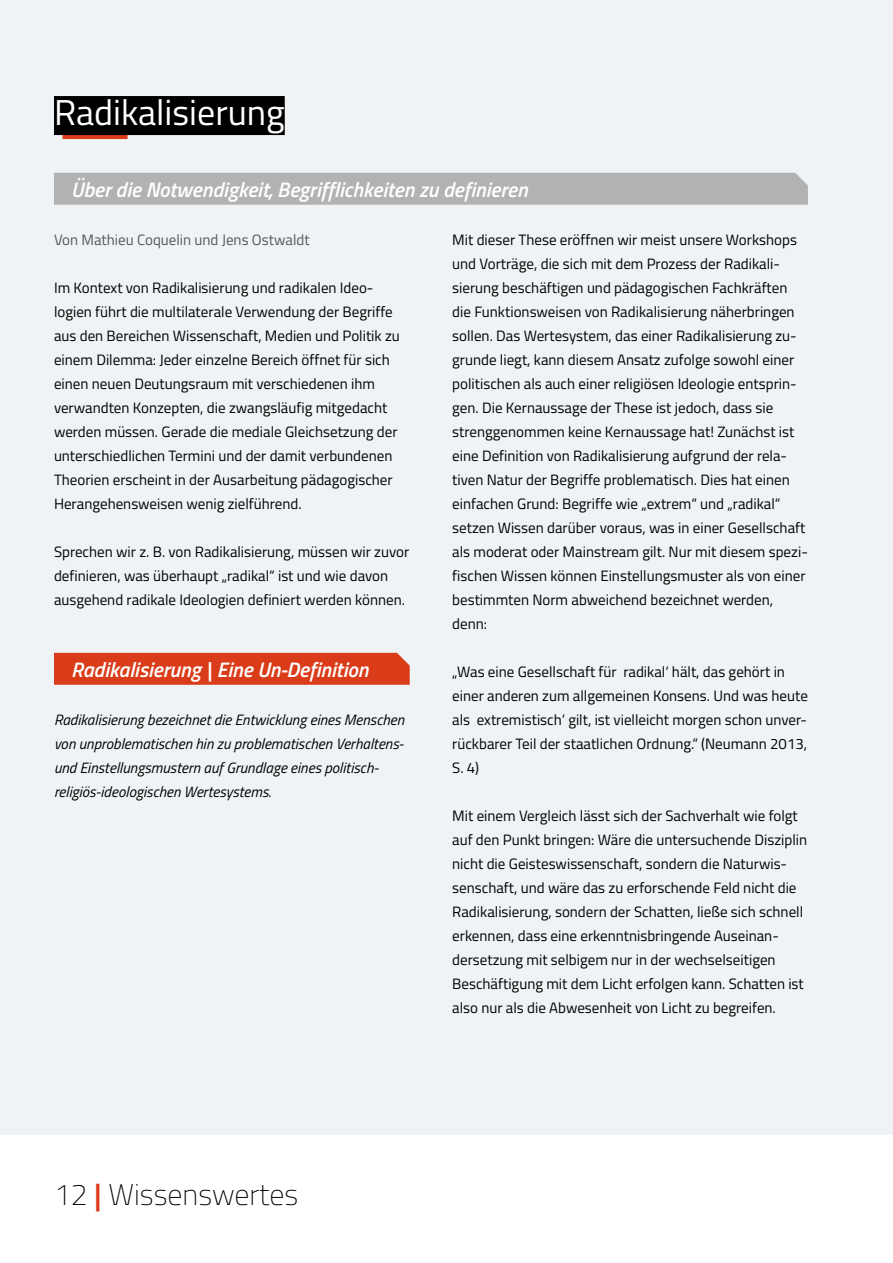
<style>
.page{position:relative;width:893px;height:1263px;background:#fff}
.page>*{position:absolute;margin:0;border:0;box-sizing:border-box;transform-origin:0 0}
.t1{font:36px "Titillium Web";color:#fff}
.t2{font:100 30px "Titillium Web";color:#000}
.t3{font:italic 600 21px "Titillium Web";color:#fff}
.t4{font:15px/24px "Titillium Web";color:#000}
.t5{font:italic 15px/24px "Titillium Web";color:#000}
.t6{font:15px "Titillium Web";color:#575756}
.s1{font-weight:600;color:#da3b19}
</style>
<div class="page">
<div style="left:0;top:0;width:893px;height:1134px;background:#f0f3f5"></div>
<div style="left:54px;top:653px;width:356px;height:32px;background:#da3b19"></div>
<div style="left:63px;top:133px;width:65px;height:6px;background:#da3b19"></div>
<div style="left:54px;top:96px;width:231px;height:39px;background:#000"></div>
<div style="left:54px;top:173px;width:754px;height:32px;background:#b3b2b2"></div>
<h1 class="t1" style="left:54px;top:86px;width:232px">Radikalisierung</h1>
<h3 class="t3" style="left:71px;top:173px;width:458px">Über die Notwendigkeit, Begrifflichkeiten zu definieren</h3>
<p class="t6" style="left:54px;top:228px;width:257px">Von Mathieu Coquelin und Jens Ostwaldt</p>
<p class="t4" style="left:54px;top:275px;width:347px">Im Kontext von Radikalisierung und radikalen Ideo&shy;logien führt die multilaterale Verwendung der Begriffe aus den Bereichen Wissenschaft, Medien und Politik zu einem Dilemma: Jeder einzelne Bereich öffnet für sich einen neuen Deutungsraum mit verschiedenen ihm verwandten Konzepten, die zwangsläufig mitgedacht werden müssen. Gerade die mediale Gleichsetzung der unterschiedlichen Termini und der damit verbundenen Theorien erscheint in der Ausarbeitung pädagogischer Herangehensweisen wenig zielführend.</p>
<p class="t4" style="left:54px;top:539px;width:357px">Sprechen wir z. B. von Radikalisierung, müssen wir zuvor definieren, was überhaupt „radikal“ ist und wie davon ausgehend radikale Ideologien definiert werden können.</p>
<h3 class="t3" style="left:71px;top:653px;width:299px">Radikalisierung | Eine Un-Definition</h3>
<p class="t5" style="left:54px;top:707px;width:352px">Radikalisierung bezeichnet die Entwicklung eines Menschen von unproblematischen hin zu problematischen Verhaltens&shy;und Einstellungsmustern auf Grundlage eines politisch&shy;religiös-ideologischen Wertesystems.</p>
<p class="t4" style="left:452px;top:227px;width:357px">Mit dieser These eröffnen wir meist unsere Workshops und Vorträge, die sich mit dem Prozess der Radikali&shy;sierung beschäftigen und pädagogischen Fachkräften die Funktionsweisen von Radikalisierung näherbringen sollen. Das Wertesystem, das einer Radikalisierung zu&shy;grunde liegt, kann diesem Ansatz zufolge sowohl einer politischen als auch einer religiösen Ideologie entsprin&shy;gen. Die Kernaussage der These ist jedoch, dass sie strenggenommen keine Kernaussage hat! Zunächst ist eine Definition von Radikalisierung aufgrund der rela&shy;tiven Natur der Begriffe problematisch. Dies hat einen einfachen Grund: Begriffe wie „extrem“ und „radikal“ setzen Wissen darüber voraus, was in einer Gesellschaft als moderat oder Mainstream gilt. Nur mit diesem spezi&shy;fischen Wissen können Einstellungsmuster als von einer bestimmten Norm abweichend bezeichnet werden, denn:</p>
<p class="t4" style="left:452px;top:659px;width:357px">„Was eine Gesellschaft für ‚radikal‘ hält, das gehört in einer anderen zum allgemeinen Konsens. Und was heute als ‚extremistisch‘ gilt, ist vielleicht morgen schon unver&shy;rückbarer Teil der staatlichen Ordnung.“ (Neumann 2013, S. 4)</p>
<p class="t4" style="left:452px;top:803px;width:356px">Mit einem Vergleich lässt sich der Sachverhalt wie folgt auf den Punkt bringen: Wäre die untersuchende Disziplin nicht die Geisteswissenschaft, sondern die Naturwis&shy;senschaft, und wäre das zu erforschende Feld nicht die Radikalisierung, sondern der Schatten, ließe sich schnell erkennen, dass eine erkenntnisbringende Auseinan&shy;dersetzung mit selbigem nur in der wechselseitigen Beschäftigung mit dem Licht erfolgen kann. Schatten ist also nur als die Abwesenheit von Licht zu begreifen.</p>
<h2 class="t2" style="left:54px;top:1173px;width:246px">12 <span class="s1">|</span> Wissenswertes</h2>
</div>
